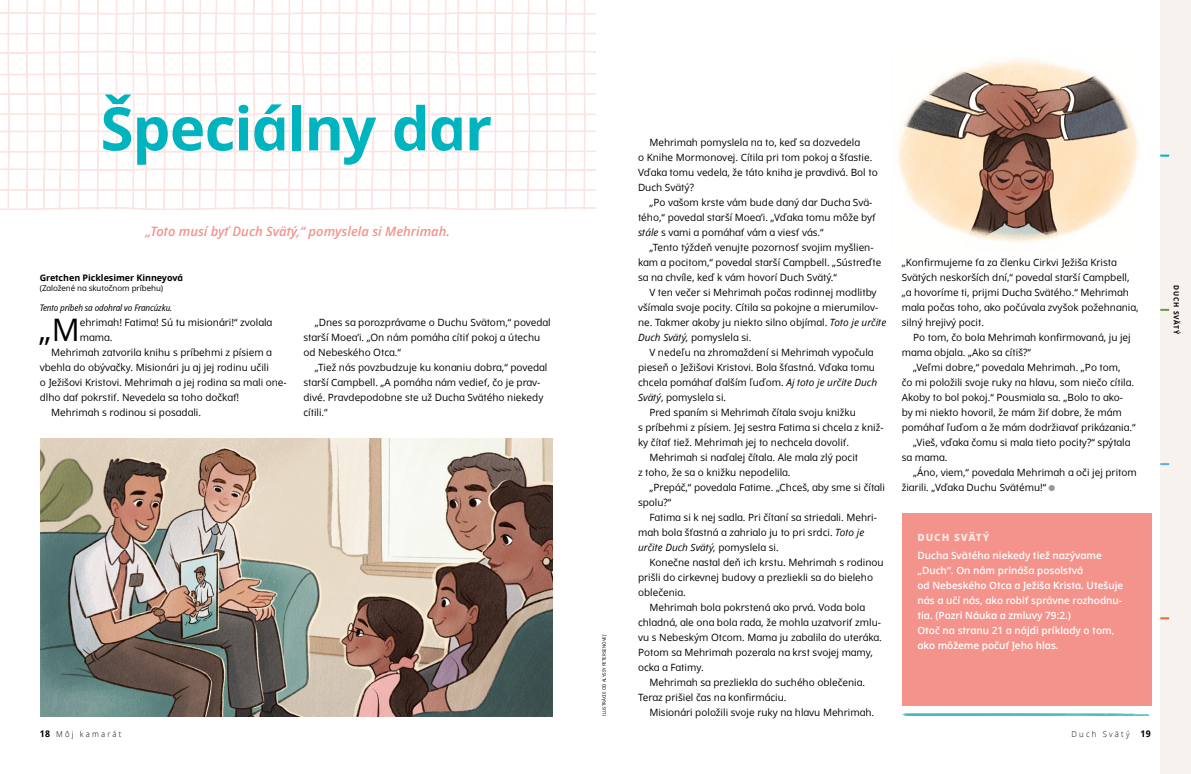
<style>
.page{position:relative;width:1191px;height:774px;background:#fff}
.page>*{position:absolute;margin:0;border:0;box-sizing:border-box;transform-origin:0 0}
.t1{font:700 60px "Dots Solidlds Lat";letter-spacing:-.02em;color:#00b4bf}
.p1_first{font:31px "Dots Solidlds Lat";color:#000}
.t2{font:italic 600 13px "Dots Solidlds Lat";color:#f4938c}
.p1{font:10px/15px "Dots Solidlds Lat";color:#000}
.p1_aside_sidebar_fir{font:600 10px/15px "Dots Solidlds Lat";color:#fff}
.p1_first-2{font:10px/15px "Dots Solidlds Lat";color:#000}
.p1_title_aside_sideb{font:800 10px "Dots Solidlds Lat";letter-spacing:.1em;color:#fde4df}
.p1_bio{font:italic 9px "Dots Solid Condlds Lat";letter-spacing:-.01em;color:#000}
.p1_author-name{font:700 9px "Dots Solidlds Lat";letter-spacing:-.005em;color:#000}
.t3{font:300 8.2px "Zoramlds Lat";letter-spacing:.28em;color:#000;scale:.95 1}
.p1_author-role{font:8px "Dots Solidlds Lat";letter-spacing:-.005em;color:#000}
.t4{font:700 7.1px "Zoramlds Lat";letter-spacing:.12em;color:#000;scale:.95 1}
.t5{font:4.5px "Dots Solidlds Lat";color:#000}
.s1{font-style:italic}
.s2{font-family:"Ding P Ilds Dpi";font-size:8.5px;color:#969798}
.s3{font-family:"Dots Solidlds Lat";font-weight:700;font-size:9.2px}
</style>
<div class="page">
<div style="left:901px;top:513px;width:250px;height:193px;background:#f4938c"></div>
<img style="left:40px;top:438px;width:513px;height:278px">
<img style="left:897px;top:58px;width:243px;height:185px">
<svg style="left:142px;top:0;width:309px;height:210px"></svg>
<svg style="left:0;top:0;width:142px;height:210px"></svg>
<svg style="left:451px;top:0;width:145px;height:210px"></svg>
<svg style="left:902px;top:713px;width:248px;height:3px"></svg>
<div style="left:1160px;top:0;width:31px;height:774px;background:#f7f2ee"></div>
<svg style="left:1160px;top:155px;width:9px;height:2px"></svg>
<svg style="left:1160px;top:463px;width:9px;height:2px"></svg>
<svg style="left:1160px;top:617px;width:9px;height:2px"></svg>
<svg style="left:1160px;top:309px;width:9px;height:2px"></svg>
<p class="t1" style="left:100px;top:83px;width:393px">Špeciálny dar</p>
<p class="t2" style="left:145px;top:221px;width:306px">„Toto musí byť Duch Svätý,“ pomyslela si Mehrimah.</p>
<p class="p1_author-name" style="left:40px;top:271px;width:145px">Gretchen Picklesimer Kinneyová</p>
<p class="p1_author-role" style="left:40px;top:283px;width:125px">(Založené na skutočnom príbehu)</p>
<p class="p1_bio" style="left:40px;top:301px;width:134px">Tento príbeh sa odohral vo Francúzku.</p>
<p class="p1_first" style="left:39px;top:307px;width:42px">„M</p>
<p class="p1_first-2" style="left:80px;top:315px;width:194px">ehrimah! Fatima! Sú tu misionári!“ zvolala mama.</p>
<p class="p1" style="left:40px;top:345px;width:249px;text-indent:11px">Mehrimah zatvorila knihu s príbehmi z písiem a vbehla do obývačky. Misionári ju aj jej rodinu učili<br>o Ježišovi Kristovi. Mehrimah a jej rodina sa mali one&shy;dlho dať pokrstiť. Nevedela sa toho dočkať!</p>
<p class="p1" style="left:51px;top:405px;width:151px">Mehrimah s rodinou si posadali.</p>
<p class="p1" style="left:303px;top:315px;width:249px;text-indent:11px">„Dnes sa porozprávame o Duchu Svätom,“ povedal starší Moea’i. „On nám pomáha cítiť pokoj a útechu od Nebeského Otca.“</p>
<p class="p1" style="left:303px;top:360px;width:245px;text-indent:11px">„Tiež nás povzbudzuje ku konaniu dobra,“ povedal starší Campbell. „A pomáha nám vedieť, čo je prav&shy;divé. Pravdepodobne ste už Ducha Svätého niekedy cítili.“</p>
<p class="t5" style="left:601px;top:716px;width:83px;rotate:-90deg">ILUSTRÁCIE OD ALYSSY PETERSENOVEJ</p>
<p class="p1" style="left:638px;top:134px;width:241px;text-indent:11px">Mehrimah pomyslela na to, keď sa dozvedela<br>o Knihe Mormonovej. Cítila pri tom pokoj a šťastie.<br>Vďaka tomu vedela, že táto kniha je pravdivá. Bol to Duch Svätý?</p>
<p class="p1" style="left:638px;top:195px;width:239px;text-indent:11px">„Po vašom krste vám bude daný dar Ducha Svä&shy;tého,“ povedal starší Moea’i. „Vďaka tomu môže byť <span class="s1">stále</span> s vami a pomáhať vám a viesť vás.“</p>
<p class="p1" style="left:638px;top:240px;width:245px;text-indent:11px">„Tento týždeň venujte pozornosť svojim myšlien&shy;kam a pocitom,“ povedal starší Campbell. „Sústreďte sa na chvíle, keď k vám hovorí Duch Svätý.“</p>
<p class="p1" style="left:638px;top:285px;width:250px;text-indent:11px">V ten večer si Mehrimah počas rodinnej modlitby všímala svoje pocity. Cítila sa pokojne a mierumilov&shy;ne. Takmer akoby ju niekto silno objímal. <span class="s1">Toto je určite Duch Svätý,</span> pomyslela si.</p>
<p class="p1" style="left:638px;top:345px;width:241px;text-indent:11px">V nedeľu na zhromaždení si Mehrimah vypočula pieseň o Ježišovi Kristovi. Bola šťastná. Vďaka tomu chcela pomáhať ďalším ľuďom. <span class="s1">Aj toto je určite Duch Svätý</span>, pomyslela si.</p>
<p class="p1" style="left:638px;top:405px;width:247px;text-indent:11px">Pred spaním si Mehrimah čítala svoju knižku<br>s príbehmi z písiem. Jej sestra Fatima si chcela z kniž&shy;ky čítať tiež. Mehrimah jej to nechcela dovoliť.</p>
<p class="p1" style="left:638px;top:450px;width:222px;text-indent:11px">Mehrimah si naďalej čítala. Ale mala zlý pocit z toho, že sa o knižku nepodelila.</p>
<p class="p1" style="left:638px;top:480px;width:248px;text-indent:11px">„Prepáč,“ povedala Fatime. „Chceš, aby sme si čítali spolu?“</p>
<p class="p1" style="left:638px;top:510px;width:240px;text-indent:11px">Fatima si k nej sadla. Pri čítaní sa striedali. Mehri&shy;mah bola šťastná a zahrialo ju to pri srdci. <span class="s1">Toto je určite Duch Svätý,</span> pomyslela si.</p>
<p class="p1" style="left:638px;top:555px;width:247px;text-indent:11px">Konečne nastal deň ich krstu. Mehrimah s rodinou prišli do cirkevnej budovy a prezliekli sa do bieleho oblečenia.</p>
<p class="p1" style="left:638px;top:600px;width:245px;text-indent:11px">Mehrimah bola pokrstená ako prvá. Voda bola chladná, ale ona bola rada, že mohla uzatvoriť zmlu&shy;vu s Nebeským Otcom. Mama ju zabalila do uteráka.<br>Potom sa Mehrimah pozerala na krst svojej mamy, ocka a Fatimy.</p>
<p class="p1" style="left:638px;top:675px;width:229px;text-indent:11px">Mehrimah sa prezliekla do suchého oblečenia.<br>Teraz prišiel čas na konfirmáciu.</p>
<p class="p1" style="left:649px;top:705px;width:226px">Misionári položili svoje ruky na hlavu Mehrimah.</p>
<p class="p1" style="left:901px;top:255px;width:238px">„Konfirmujeme ťa za členku Cirkvi Ježiša Krista Svätých neskorších dní,“ povedal starší Campbell, „a hovoríme ti, prijmi Ducha Svätého.“ Mehrimah mala počas toho, ako počúvala zvyšok požehnania, silný hrejivý pocit.</p>
<p class="p1" style="left:901px;top:330px;width:230px;text-indent:11px">Po tom, čo bola Mehrimah konfirmovaná, ju jej mama objala. „Ako sa cítiš?“</p>
<p class="p1" style="left:901px;top:360px;width:235px;text-indent:11px">„Veľmi dobre,“ povedala Mehrimah. „Po tom,<br>čo mi položili svoje ruky na hlavu, som niečo cítila.<br>Akoby to bol pokoj.“ Pousmiala sa. „Bolo to ako&shy;by mi niekto hovoril, že mám žiť dobre, že mám pomáhať ľuďom a že mám dodržiavať prikázania.“</p>
<p class="p1" style="left:901px;top:435px;width:230px;text-indent:11px">„Vieš, vďaka čomu si mala tieto pocity?“ spýtala sa mama.</p>
<p class="p1" style="left:901px;top:465px;width:237px;text-indent:11px">„Áno, viem,“ povedala Mehrimah a oči jej pritom žiarili. „Vďaka Duchu Svätému!“ <span class="s2">●</span></p>
<p class="p1_title_aside_sideb" style="left:917px;top:529px;width:74px">DUCH SVÄTÝ</p>
<p class="p1_aside_sidebar_fir" style="left:917px;top:547px;width:207px">Ducha Svätého niekedy tiež nazývame „Duch“. On nám prináša posolstvá<br>od Nebeského Otca a Ježiša Krista. Utešuje nás a učí nás, ako robiť správne rozhodnu&shy;tia. (Pozri Náuka a zmluvy 79:2.)<br>Otoč na stranu 21 a nájdi príklady o tom, ako môžeme počuť Jeho hlas.</p>
<p class="t3" style="left:40px;top:728px;width:87px"><span class="s3">18</span> Môj kamarát</p>
<p class="t3" style="left:1071px;top:728px;width:85px">Duch Svätý <span class="s3">19</span></p>
<p class="t4" style="left:1181px;top:285px;width:53px;rotate:90deg">DUCH SVÄTÝ</p>
</div>
